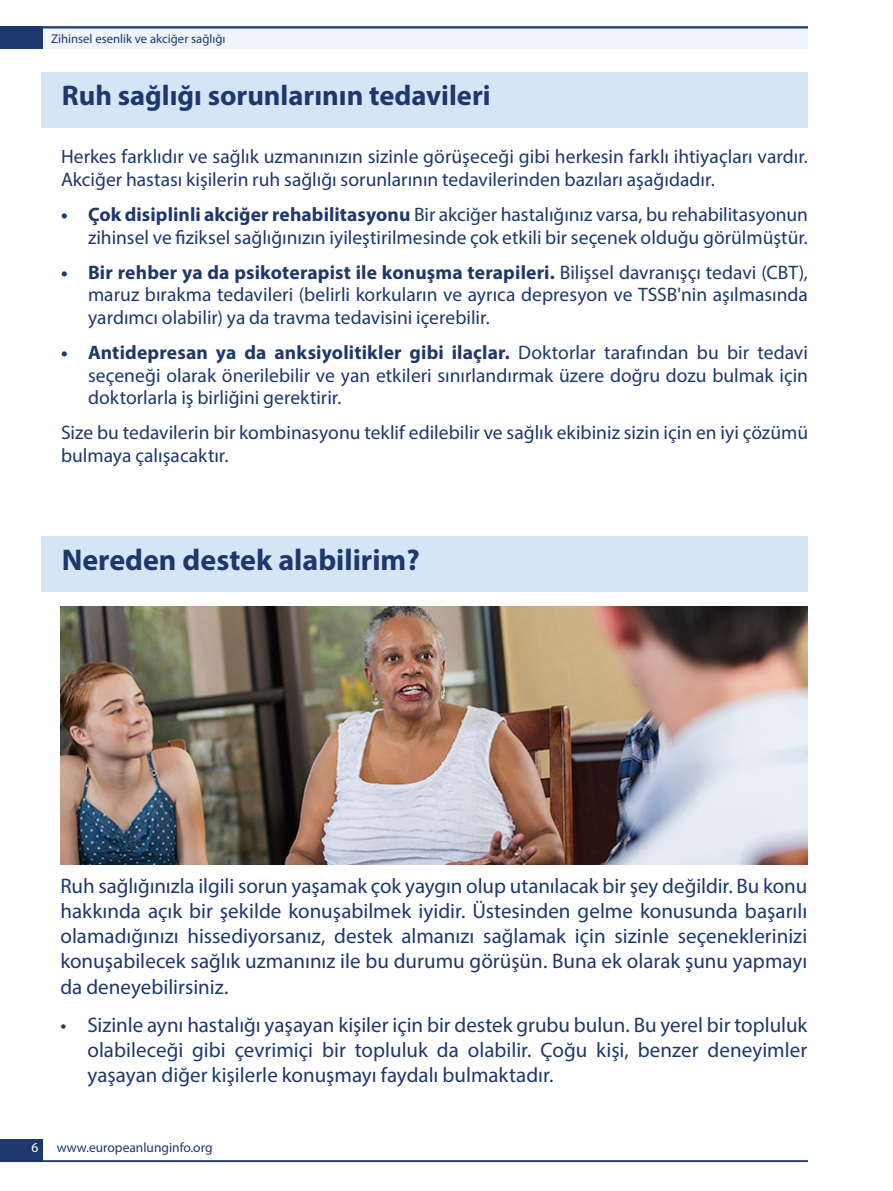
<style>
.page{position:relative;width:893px;height:1191px;background:#fff}
.page>*{position:absolute;margin:0;border:0;box-sizing:border-box;transform-origin:0 0}
.t1{font:700 30px "Myriad Pro";color:#1e376d}
.t2{font:700 28.5px "Myriad Pro";color:#1e376d}
.H___B-head{font:21px/25.2px "Myriad Pro";color:#1e376d;text-align:justify}
.H___B-head-2{font:19.5px/22.5px "Myriad Pro";color:#1e376d}
.Running_foot_left{font:13.5px "Myriad Pro";color:#1e376d}
.Folio_left{font:13.5px "Myriad Pro";color:#fff}
.Running_head_left{font:12.75px "Myriad Pro";color:#1e376d}
.s1{font-weight:700}
</style>
<div class="page">
<div style="left:0;top:26px;width:808px;height:23px;background:#eff5fb"></div>
<div style="left:0;top:1138px;width:43px;height:23px;background:#1e376d"></div>
<div style="left:0;top:26px;width:43px;height:23px;background:#1e376d"></div>
<hr style="left:0;top:1160px;width:808px;height:2px;background:#1e376d">
<hr style="left:0;top:26px;width:808px;height:2px;background:#1e376d">
<div style="left:42px;top:72px;width:766px;height:56px;background:#d4e5f5"></div>
<div style="left:42px;top:536px;width:766px;height:55px;background:#d4e5f5"></div>
<img style="left:60px;top:606px;width:748px;height:258px">
<p class="Running_head_left" style="left:51px;top:30px;width:176px">Zihinsel esenlik ve akciğer sağlığı</p>
<p class="t2" style="left:62px;top:77px;width:430px">Ruh sağlığı sorunlarının tedavileri</p>
<p class="H___B-head-2" style="left:61px;top:145px;width:748px">Herkes farklıdır ve sağlık uzmanınızın sizinle görüşeceği gibi herkesin farklı ihtiyaçları vardır.<br>Akciğer hastası kişilerin ruh sağlığı sorunlarının tedavilerinden bazıları aşağıdadır.</p>
<p class="H___B-head-2" style="left:61px;top:203px;width:748px;text-align:right"><span class="s1">• Çok disiplinli akciğer rehabilitasyonu</span> Bir akciğer hastalığınız varsa, bu rehabilitasyonun zihinsel ve fiziksel sağlığınızın iyileştirilmesinde çok etkili bir seçenek olduğu görülmüştür.</p>
<p class="H___B-head-2" style="left:88px;top:261px;width:721px;text-align:justify;text-indent:-27px"><span class="s1">• Bir rehber ya da psikoterapist ile konuşma terapileri.</span> Bilişsel davranışçı tedavi (CBT), maruz bırakma tedavileri (belirli korkuların ve ayrıca depresyon ve TSSB'nin aşılmasında yardımcı olabilir) ya da travma tedavisini içerebilir.</p>
<p class="H___B-head-2" style="left:88px;top:341px;width:721px;text-align:justify;text-indent:-27px"><span class="s1">• Antidepresan ya da anksiyolitikler gibi ilaçlar.</span> Doktorlar tarafından bu bir tedavi seçeneği olarak önerilebilir ve yan etkileri sınırlandırmak üzere doğru dozu bulmak için doktorlarla iş birliğini gerektirir.</p>
<p class="H___B-head-2" style="left:61px;top:421px;width:749px">Size bu tedavilerin bir kombinasyonu teklif edilebilir ve sağlık ekibiniz sizin için en iyi çözümü bulmaya çalışacaktır.</p>
<p class="t1" style="left:62px;top:540px;width:359px">Nereden destek alabilirim?</p>
<p class="H___B-head" style="left:60px;top:873px;width:748px">Ruh sağlığınızla ilgili sorun yaşamak çok yaygın olup utanılacak bir şey değildir. Bu konu hakkında açık bir şekilde konuşabilmek iyidir. Üstesinden gelme konusunda başarılı olamadığınızı hissediyorsanız, destek almanızı sağlamak için sizinle seçeneklerinizi konuşabilecek sağlık uzmanınız ile bu durumu görüşün. Buna ek olarak şunu yapmayı da deneyebilirsiniz.</p>
<p class="H___B-head" style="left:87px;top:1011px;width:721px;text-indent:-27px">• Sizinle aynı hastalığı yaşayan kişiler için bir destek grubu bulun. Bu yerel bir topluluk olabileceği gibi çevrimiçi bir topluluk da olabilir. Çoğu kişi, benzer deneyimler yaşayan diğer kişilerle konuşmayı faydalı bulmaktadır.</p>
<p class="Folio_left" style="left:31px;top:1139px;width:8px">6</p>
<p class="Running_foot_left" style="left:57px;top:1138px;width:157px">www.europeanlunginfo.org</p>
</div>
